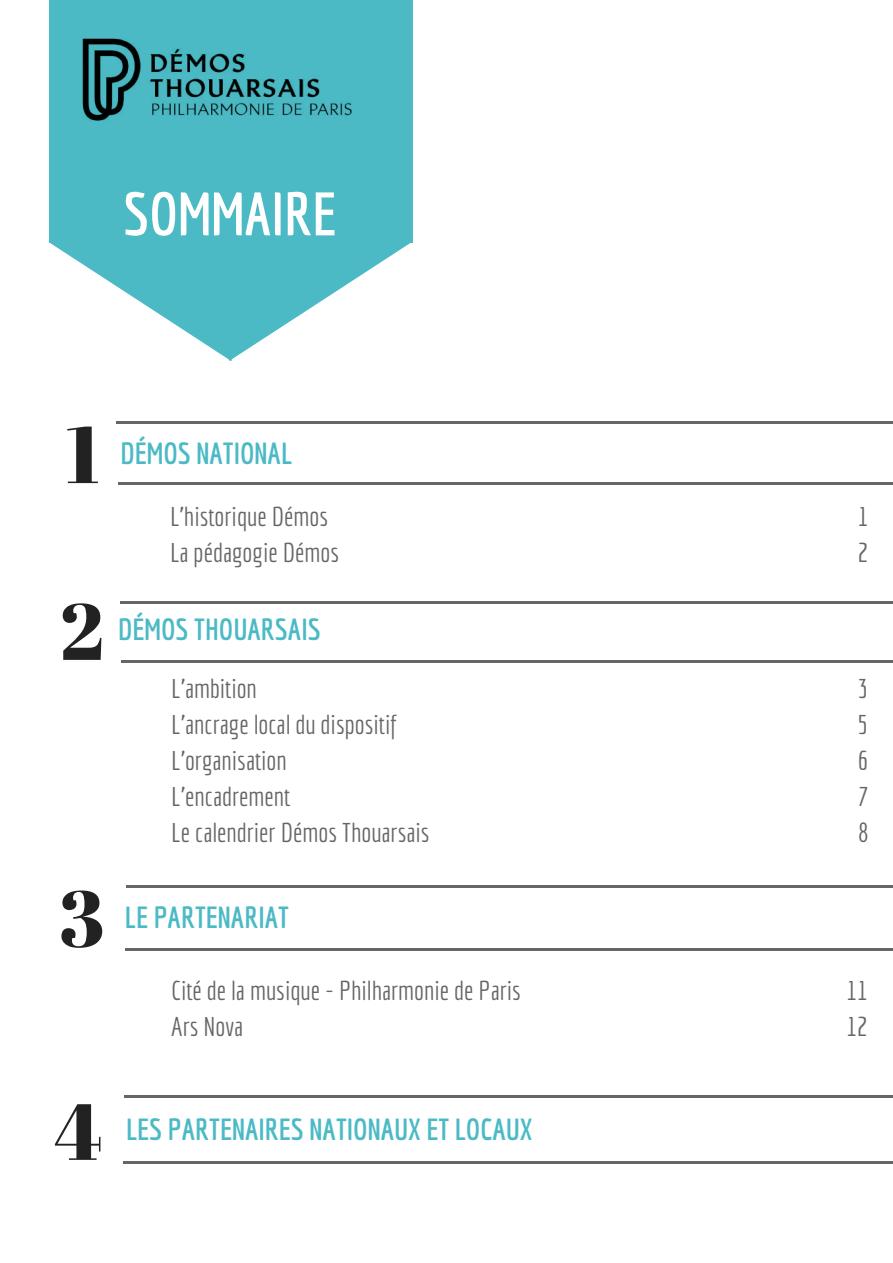
<style>
.page{position:relative;width:893px;height:1263px;background:#fff}
.page>*{position:absolute;margin:0;border:0;box-sizing:border-box;transform-origin:0 0}
.t1{font:79.5px "Abril Fatface";color:#222}
.t2{font:700 59.55px "Economica";color:#fff}
.t3{font:700 29.85px "Economica";color:#4bbac5}
.t4{font:26.55px/36px "Economica";color:#666}
</style>
<div class="page">
<svg style="left:156px;top:312px;width:149px;height:49px"></svg>
<img style="left:48px;top:0;width:365px;height:312px">
<hr style="left:116px;top:421px;width:16px;height:3px;background:#666">
<hr style="left:131px;top:421px;width:106px;height:3px;background:#666">
<hr style="left:237px;top:421px;width:106px;height:3px;background:#666">
<hr style="left:342px;top:421px;width:106px;height:3px;background:#666">
<hr style="left:448px;top:421px;width:106px;height:3px;background:#666">
<hr style="left:553px;top:421px;width:106px;height:3px;background:#666">
<hr style="left:659px;top:421px;width:106px;height:3px;background:#666">
<hr style="left:765px;top:421px;width:105px;height:3px;background:#666">
<svg style="left:870px;top:421px;width:23px;height:3px"></svg>
<hr style="left:118px;top:482px;width:14px;height:3px;background:#666">
<svg style="left:880px;top:482px;width:13px;height:3px"></svg>
<hr style="left:132px;top:482px;width:101px;height:3px;background:#666">
<hr style="left:233px;top:482px;width:102px;height:3px;background:#666">
<hr style="left:334px;top:482px;width:102px;height:3px;background:#666">
<hr style="left:436px;top:482px;width:101px;height:3px;background:#666">
<hr style="left:537px;top:482px;width:101px;height:3px;background:#666">
<hr style="left:638px;top:482px;width:102px;height:3px;background:#666">
<hr style="left:739px;top:482px;width:102px;height:3px;background:#666">
<hr style="left:841px;top:482px;width:39px;height:3px;background:#666">
<hr style="left:120px;top:601px;width:15px;height:3px;background:#666">
<hr style="left:878px;top:601px;width:15px;height:3px;background:#666">
<hr style="left:135px;top:601px;width:106px;height:3px;background:#666">
<hr style="left:240px;top:601px;width:106px;height:3px;background:#666">
<hr style="left:346px;top:601px;width:106px;height:3px;background:#666">
<hr style="left:451px;top:601px;width:106px;height:3px;background:#666">
<hr style="left:557px;top:601px;width:106px;height:3px;background:#666">
<hr style="left:663px;top:601px;width:105px;height:3px;background:#666">
<hr style="left:768px;top:601px;width:106px;height:3px;background:#666">
<svg style="left:874px;top:601px;width:4px;height:3px"></svg>
<svg style="left:121px;top:660px;width:15px;height:2px"></svg>
<hr style="left:136px;top:660px;width:106px;height:2px;background:#666">
<hr style="left:242px;top:660px;width:105px;height:2px;background:#666">
<hr style="left:347px;top:660px;width:106px;height:2px;background:#666">
<hr style="left:453px;top:660px;width:105px;height:2px;background:#666">
<hr style="left:558px;top:660px;width:106px;height:2px;background:#666">
<hr style="left:664px;top:660px;width:105px;height:2px;background:#666">
<hr style="left:769px;top:660px;width:106px;height:2px;background:#666">
<svg style="left:875px;top:660px;width:18px;height:2px"></svg>
<hr style="left:127px;top:885px;width:15px;height:3px;background:#666">
<hr style="left:142px;top:885px;width:105px;height:3px;background:#666">
<hr style="left:247px;top:885px;width:106px;height:3px;background:#666">
<hr style="left:353px;top:885px;width:106px;height:3px;background:#666">
<hr style="left:458px;top:885px;width:106px;height:3px;background:#666">
<hr style="left:564px;top:885px;width:106px;height:3px;background:#666">
<hr style="left:670px;top:885px;width:106px;height:3px;background:#666">
<hr style="left:775px;top:885px;width:106px;height:3px;background:#666">
<svg style="left:881px;top:885px;width:12px;height:3px"></svg>
<hr style="left:125px;top:948px;width:16px;height:3px;background:#666">
<hr style="left:140px;top:948px;width:106px;height:3px;background:#666">
<hr style="left:246px;top:948px;width:106px;height:3px;background:#666">
<hr style="left:351px;top:948px;width:106px;height:3px;background:#666">
<hr style="left:457px;top:948px;width:106px;height:3px;background:#666">
<hr style="left:562px;top:948px;width:106px;height:3px;background:#666">
<hr style="left:668px;top:948px;width:106px;height:3px;background:#666">
<hr style="left:774px;top:948px;width:105px;height:3px;background:#666">
<hr style="left:879px;top:948px;width:14px;height:3px;background:#666">
<hr style="left:125px;top:1095px;width:15px;height:3px;background:#666">
<hr style="left:139px;top:1095px;width:106px;height:3px;background:#666">
<hr style="left:245px;top:1095px;width:106px;height:3px;background:#666">
<hr style="left:350px;top:1095px;width:106px;height:3px;background:#666">
<hr style="left:456px;top:1095px;width:106px;height:3px;background:#666">
<hr style="left:562px;top:1095px;width:105px;height:3px;background:#666">
<hr style="left:667px;top:1095px;width:106px;height:3px;background:#666">
<hr style="left:773px;top:1095px;width:105px;height:3px;background:#666">
<hr style="left:878px;top:1095px;width:15px;height:3px;background:#666">
<svg style="left:123px;top:1161px;width:15px;height:2px"></svg>
<hr style="left:138px;top:1161px;width:106px;height:2px;background:#666">
<hr style="left:244px;top:1161px;width:106px;height:2px;background:#666">
<hr style="left:349px;top:1161px;width:106px;height:2px;background:#666">
<hr style="left:455px;top:1161px;width:106px;height:2px;background:#666">
<hr style="left:561px;top:1161px;width:106px;height:2px;background:#666">
<hr style="left:666px;top:1161px;width:106px;height:2px;background:#666">
<hr style="left:772px;top:1161px;width:106px;height:2px;background:#666">
<svg style="left:878px;top:1161px;width:15px;height:2px"></svg>
<h2 class="t2" style="left:123px;top:179px;width:215px">SOMMAIRE</h2>
<h1 class="t1" style="left:66px;top:399px;width:35px">1</h1>
<h1 class="t1" style="left:60px;top:576px;width:45px">2</h1>
<p class="t3" style="left:120px;top:436px;width:173px">DÉMOS NATIONAL</p>
<p class="t4" style="left:170px;top:498px;width:171px">L'historique Démos<br>La pédagogie Démos</p>
<p class="t4" style="left:858px;top:498px;width:12px">1<br>2</p>
<p class="t3" style="left:118px;top:611px;width:204px">DÉMOS THOUARSAIS</p>
<p class="t4" style="left:171px;top:670px;width:260px">L'ambition<br>L'ancrage local du dispositif<br>L’organisation<br>L'encadrement<br>Le calendrier Démos Thouarsais</p>
<p class="t4" style="left:858px;top:670px;width:12px;text-align:justify">3<br>5<br>6<br>7<br>8</p>
<h1 class="t1" style="left:59px;top:863px;width:47px">3</h1>
<p class="t3" style="left:125px;top:899px;width:166px">LE PARTENARIAT</p>
<p class="t4" style="left:171px;top:972px;width:351px">Cité de la musique - Philharmonie de Paris<br>Ars Nova</p>
<p class="t4" style="left:846px;top:972px;width:23px">11<br>12</p>
<h1 class="t1" style="left:55px;top:1076px;width:49px">4</h1>
<p class="t3" style="left:126px;top:1111px;width:408px">LES PARTENAIRES NATIONAUX ET LOCAUX</p>
</div>
